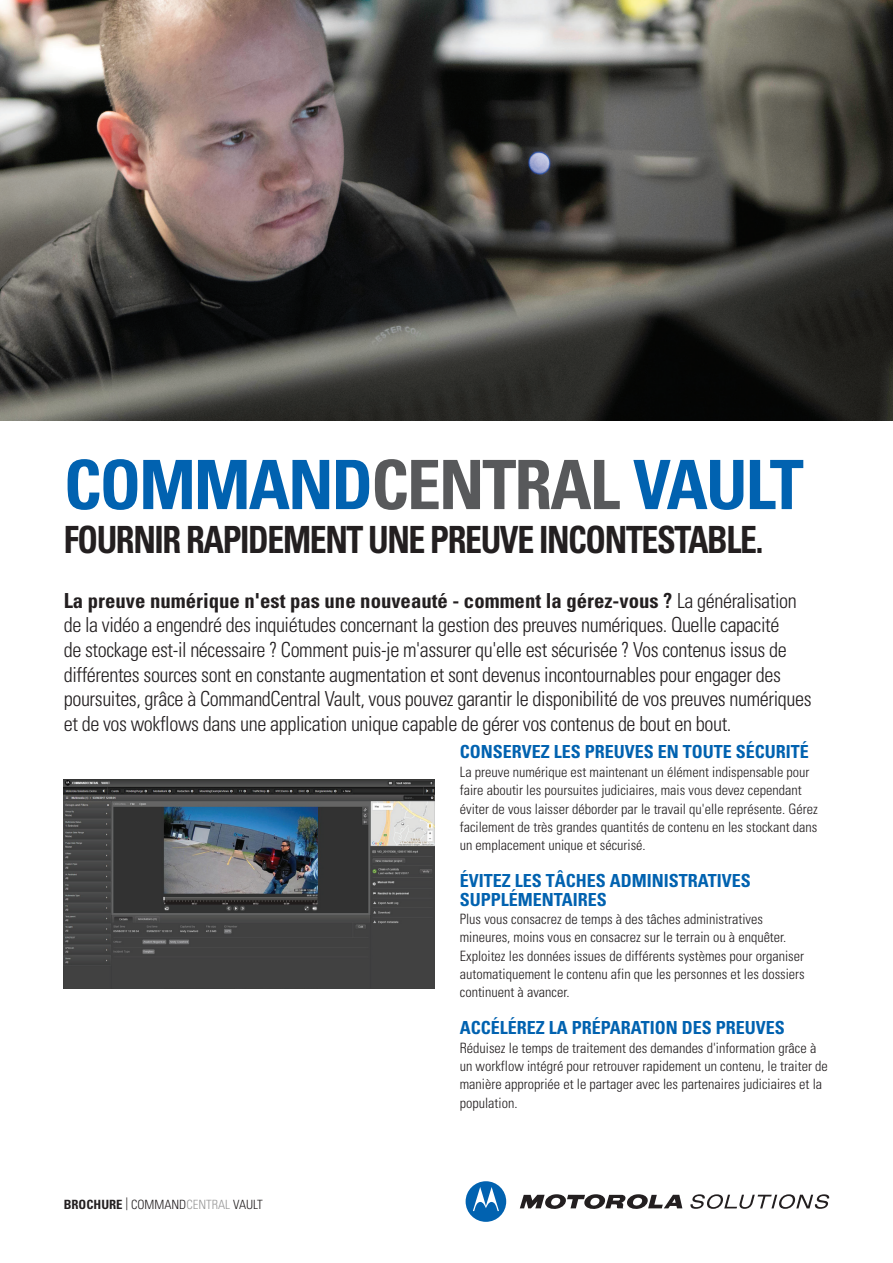
<style>
.page{position:relative;width:893px;height:1263px;background:#fff}
.page>*{position:absolute;margin:0;border:0;box-sizing:border-box;transform-origin:0 0}
.t1{font:700 condensed 68.1px "Univers";letter-spacing:-.03em;color:#0162b0}
.t2{font:700 condensed 37.5px "Univers";letter-spacing:-.04em;color:#231f20;scale:.9 1}
.t3{font:300 condensed 20.7px/24.8px "Univers";letter-spacing:-.02em;color:#231f20}
.t4{font:700 condensed 18px/18.5px "Univers";color:#0162b0}
.t5{font:300 condensed 14.25px/18.3px "Univers";color:#231f20}
.t6{font:300 condensed 12.75px "Univers";color:#231f20}
.s1{color:#58595b}
.s2{font-size:37.95px}
.s3{font-weight:700}
.s4{color:#999}
</style>
<div class="page">
<img style="left:0;top:0;width:893px;height:421px">
<svg style="left:520px;top:1194px;width:162px;height:15px"></svg>
<svg style="left:466px;top:1181px;width:40px;height:41px"></svg>
<svg style="left:690px;top:1194px;width:139px;height:15px"></svg>
<img style="left:64px;top:780px;width:370px;height:208px">
<h1 class="t1" style="left:64px;top:443px;width:741px">COMMAND<span class="s1">CENTRAL</span> VAULT</h1>
<h2 class="t2" style="left:64px;top:517px;width:779px">FOURNIR RAPIDEMENT UNE PREUVE INCONTESTABLE<span class="s2">.</span></h2>
<p class="t3" style="left:64px;top:588px;width:749px"><span class="s3">La preuve numérique n'est pas une nouveauté - comment la gérez-vous ?</span> La généralisation de la vidéo a engendré des inquiétudes concernant la gestion des preuves numériques. Quelle capacité<br>de stockage est-il nécessaire ? Comment puis-je m'assurer qu'elle est sécurisée ? Vos contenus issus de différentes sources sont en constante augmentation et sont devenus incontournables pour engager des poursuites, grâce à CommandCentral Vault, vous pouvez garantir le disponibilité de vos preuves numériques et de vos wokflows dans une application unique capable de gérer vos contenus de bout en bout.</p>
<p class="t6" style="left:64px;top:1197px;width:200px"><span class="s3">BROCHURE</span> | COMMAND<span class="s4">CENTRAL</span> VAULT</p>
<p class="t4" style="left:460px;top:743px;width:351px">CONSERVEZ LES PREUVES EN TOUTE SÉCURITÉ</p>
<p class="t5" style="left:460px;top:763px;width:360px">La preuve numérique est maintenant un élément indispensable pour faire aboutir les poursuites judiciaires, mais vous devez cependant éviter de vous laisser déborder par le travail qu'elle représente. Gérez facilement de très grandes quantités de contenu en les stockant dans un emplacement unique et sécurisé.</p>
<p class="t4" style="left:460px;top:871px;width:292px">ÉVITEZ LES TÂCHES ADMINISTRATIVES<br>SUPPLÉMENTAIRES</p>
<p class="t5" style="left:460px;top:910px;width:346px">Plus vous consacrez de temps à des tâches administratives mineures, moins vous en consacrez sur le terrain ou à enquêter.<br>Exploitez les données issues de différents systèmes pour organiser automatiquement le contenu afin que les personnes et les dossiers continuent à avancer.</p>
<p class="t4" style="left:460px;top:1018px;width:327px">ACCÉLÉREZ LA PRÉPARATION DES PREUVES</p>
<p class="t5" style="left:460px;top:1038px;width:369px">Réduisez le temps de traitement des demandes d'information grâce à un workflow intégré pour retrouver rapidement un contenu, le traiter de manière appropriée et le partager avec les partenaires judiciaires et la population.</p>
</div>
